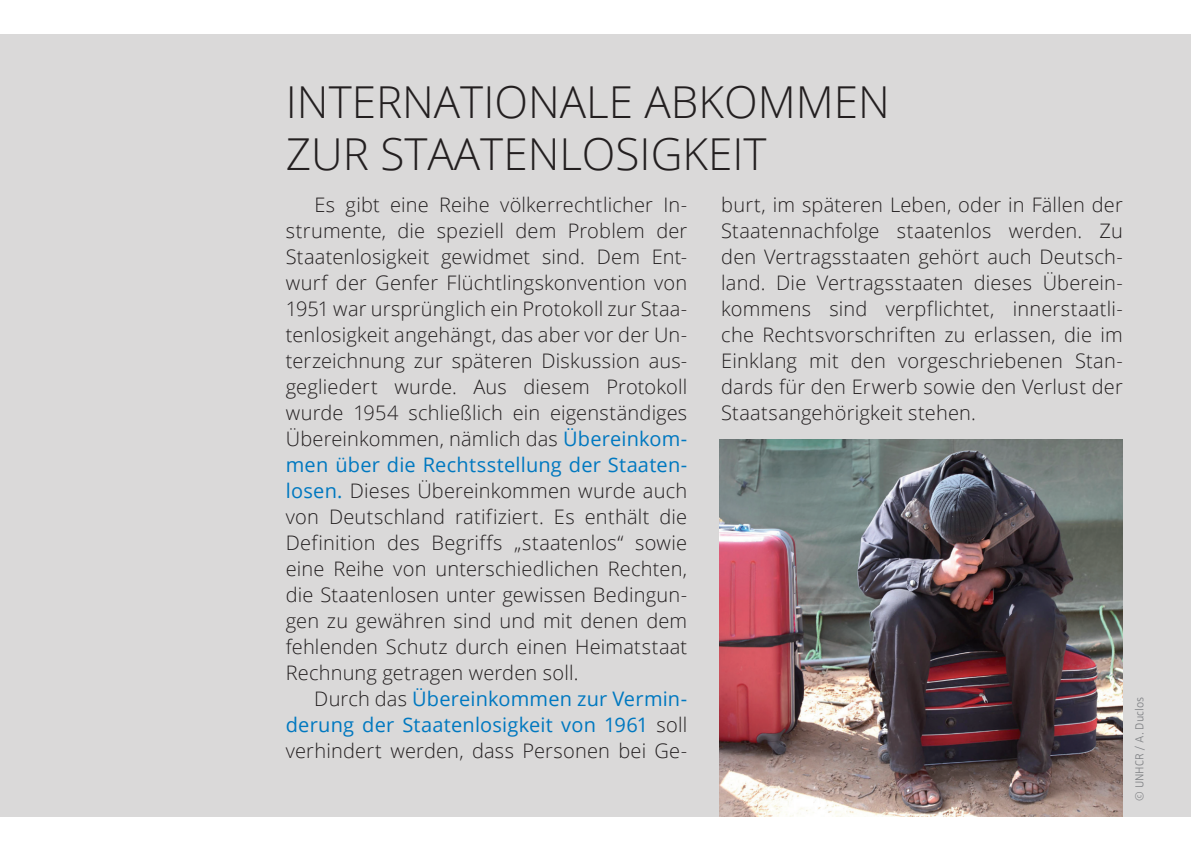
<style>
.page{position:relative;width:1191px;height:851px;background:#fff}
.page>*{position:absolute;margin:0;border:0;box-sizing:border-box;transform-origin:0 0}
.t1{font:300 44px/52px "Open Sans";color:#231f20}
.t2{font:300 20px/26px "Open Sans";letter-spacing:.01em;color:#231f20}
.t3{font:300 12px "Zwo";color:#808285}
.s1{font-weight:400;color:#0078c0}
</style>
<div class="page">
<div style="left:0;top:34px;width:1191px;height:782px;background:#dad9d9"></div>
<img style="left:720px;top:439px;width:403px;height:377px">
<h1 class="t1" style="left:286px;top:75px;width:605px">I nternationale Ab komm en zu r Staatenlosigkeit</h1>
<p class="t2" style="left:286px;top:191px;width:403px">Es gibt eine Reihe völkerrechtlicher I n&shy;strumente, die speziell dem Problem der Staatenlosigkeit gewidmet sind. Dem Ent&shy;wurf der Genfer Flüchtlingskonvention von 1951 war ursprünglich ein Protokoll zur Staa&shy;tenlosigkeit angehängt, das aber vor der Un&shy;terzeichnung zur späteren Diskussion aus&shy;gegliedert wurde. Aus diesem Protokoll wurde 1954 schließlich ein eigenständiges Ü bereinkommen, nämlich das <span class="s1">Übereinkom&shy;men über die Rechtsstellung der Staaten&shy;losen.</span> Dieses Ü bereinkommen wurde auch von Deutschland ratifiziert. Es enthält die Definition des Begriffs „staatenlos“ sowie eine Reihe von unterschiedlichen Rechten, die Staatenlosen unter gewissen Bedingun&shy;gen zu gewähren sind und mit denen dem fehlenden Schutz durch einen Heimatstaat Rechnung getragen werden soll.<br>Durch das <span class="s1">Übereinkommen zur Vermin&shy;derung der Staatenlosigkeit von 1961</span> soll verhindert werden, dass Personen bei Ge-</p>
<p class="t2" style="left:721px;top:191px;width:403px;text-align:justify">burt, im späteren Leben, oder in Fällen der Staatennachfolge staatenlos werden. Zu den Vertragsstaaten gehört auch Deutsch&shy;land. Die Vertragsstaaten dieses Ü berein&shy;kommens sind verpflichtet, innerstaatli&shy;che Rechtsvorschriften zu erlassen, die im Einklang mit den vorgeschriebenen Stan&shy;dards für den Erwerb sowie den Verlust der Staatsangehörigkeit stehen.</p>
<p class="t3" style="left:1132px;top:800px;width:105px;rotate:-90deg">© UNHCR / A. Duclos</p>
</div>
